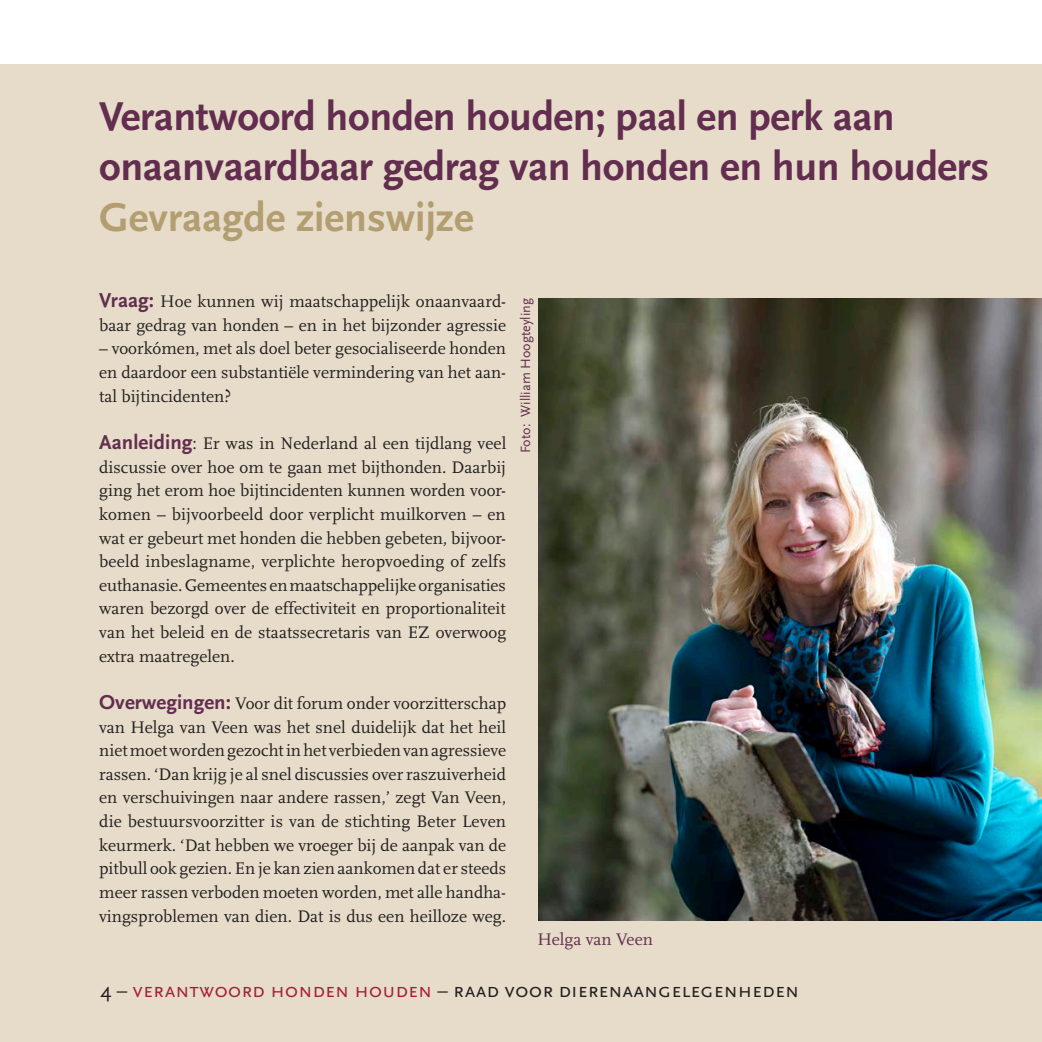
<style>
.page{position:relative;width:1042px;height:1042px;background:#fff}
.page>*{position:absolute;margin:0;border:0;box-sizing:border-box;transform-origin:0 0}
.zienswijze_kop1{font:700 42px/50.4px "Scala Sans";letter-spacing:-.01em;color:#622d4f}
.zienswijze_kop2{font:700 42px "Scala Sans";color:#b29e70}
.t1{font:21px "Scala Sans Caps";color:#231f20}
._2-koloms_bodytekst{font:17.5px/23.6px "Scala";color:#231f20;text-align:justify}
._2kolomskopsans{font:17.5px "Scala";color:#622d4f}
.Onderschrift_2_kolom{font:14px "Scala Sans";color:#622d4f}
.s1{font-family:"Scala Sans";font-weight:700;font-size:21px;color:#622d4f}
.s2{color:#a62035}
</style>
<div class="page">
<div style="left:0;top:64px;width:1042px;height:978px;background:#e6dcc9"></div>
<img style="left:538px;top:298px;width:504px;height:622px">
<p class="zienswijze_kop1" style="left:99px;top:92px;width:891px">Verantwoord honden houden; paal en perk aan onaanvaardbaar gedrag van honden en hun houders</p>
<p class="zienswijze_kop2" style="left:99px;top:195px;width:376px">Gevraagde zienswijze</p>
<p class="_2-koloms_bodytekst" style="left:99px;top:290px;width:408px"><span class="s1">Vraag:</span> Hoe kunnen wij maatschappelijk onaanvaard&shy;baar gedrag van honden – en in het bijzonder agressie</p>
<p class="_2-koloms_bodytekst" style="left:99px;top:337px;width:408px">– voorkómen, met als doel beter gesocialiseerde honden en daardoor een substantiële vermindering van het aan&shy;tal bijtincidenten?</p>
<p class="_2-koloms_bodytekst" style="left:99px;top:432px;width:409px"><span class="s1">Aanleiding</span>: Er was in Nederland al een tijdlang veel discussie over hoe om te gaan met bijthonden. Daarbij ging het erom hoe bijtincidenten kunnen worden voor&shy;komen – bijvoorbeeld door verplicht muilkorven – en wat er gebeurt met honden die hebben gebeten, bijvoor&shy;beeld inbeslagname, verplichte heropvoeding of zelfs euthanasie. Gemeentes en maatschappelijke organisaties waren bezorgd over de effectiviteit en proportionaliteit van het beleid en de staatssecretaris van EZ overwoog extra maatregelen.</p>
<p class="_2-koloms_bodytekst" style="left:99px;top:692px;width:408px"><span class="s1">Overwegingen:</span> Voor dit forum onder voorzitterschap van Helga van Veen was het snel duidelijk dat het heil niet moet worden gezocht in het verbieden van agressieve rassen. ‘Dan krijg je al snel discussies over raszuiverheid en verschuivingen naar andere rassen,’ zegt Van Veen, die bestuursvoorzitter is van de stichting Beter Leven keurmerk. ‘Dat hebben we vroeger bij de aanpak van de pitbull ook gezien. En je kan zien aankomen dat er steeds meer rassen verboden moeten worden, met alle handha&shy;vingsproblemen van dien. Dat is dus een heilloze weg.</p>
<p class="Onderschrift_2_kolom" style="left:518px;top:453px;width:157px;rotate:-90deg">Foto: William Hoogteyling</p>
<p class="_2kolomskopsans" style="left:537px;top:930px;width:117px">Helga van Veen</p>
<p class="t1" style="left:100px;top:978px;width:700px">4 – <span class="s2">verantwoord honden houden</span> – raad voor dierenaangelegenheden</p>
</div>
